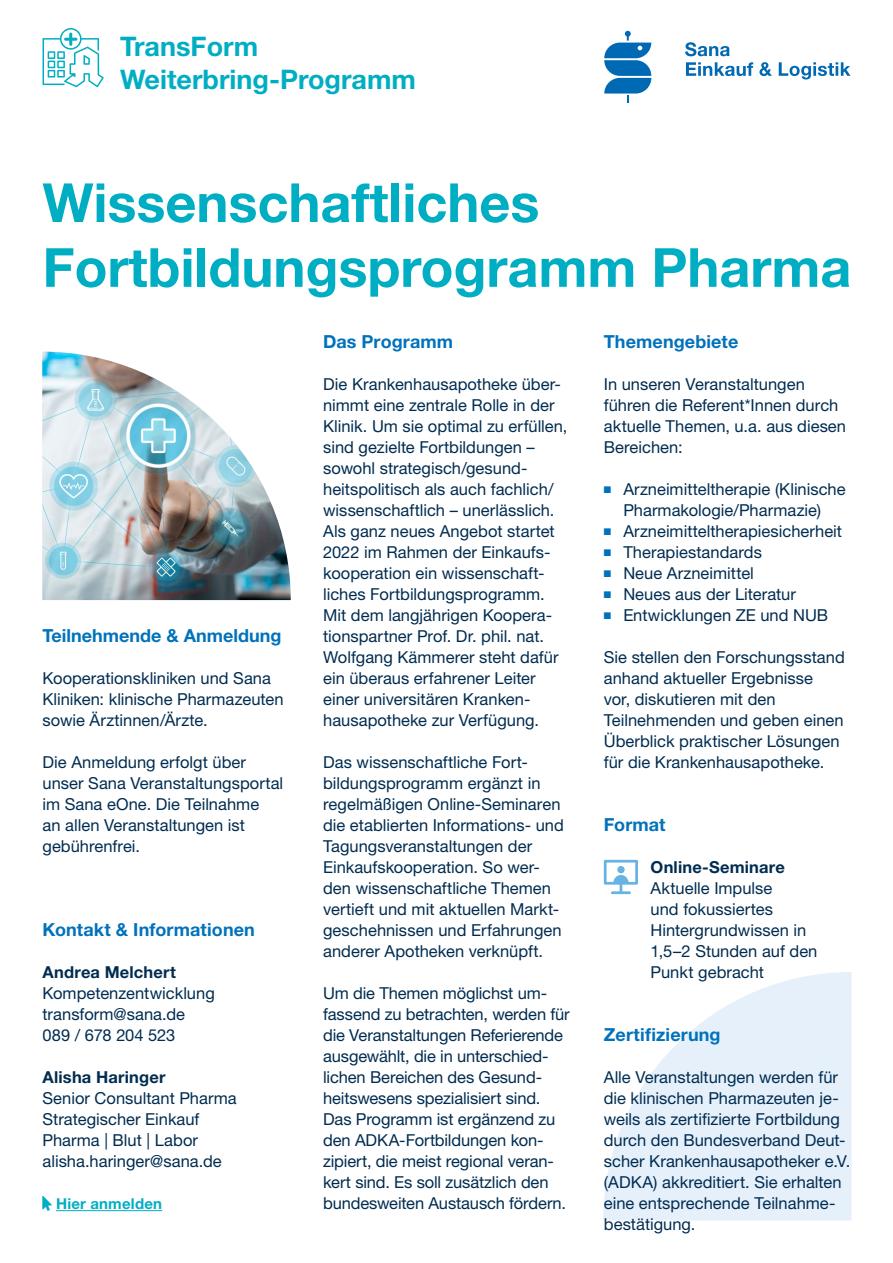
<style>
.page{position:relative;width:893px;height:1263px;background:#fff}
.page>*{position:absolute;margin:0;border:0;box-sizing:border-box;transform-origin:0 0}
.t1{font:700 54px/64.8px "Helvetica Neue LT Std";color:#00aec3}
.t2{font:700 27px/32.4px "Helvetica Neue LT Std";color:#00aec3}
.t3{font:700 18px "Helvetica Neue LT Std";letter-spacing:.005em;color:#0072bb}
.t4{font:16.5px/21px "Helvetica Neue LT Std";color:#002c50}
.t5{font:700 16.5px "Helvetica Neue LT Std";letter-spacing:.01em;color:#002c50}
.t6{font:700 15px "Helvetica Neue LT Std";letter-spacing:.015em;color:#00aec3}
</style>
<div class="page">
<svg style="left:604px;top:31px;width:47px;height:72px"></svg>
<svg style="left:685px;top:42px;width:45px;height:14px"></svg>
<svg style="left:686px;top:62px;width:67px;height:14px"></svg>
<svg style="left:759px;top:62px;width:13px;height:14px"></svg>
<svg style="left:779px;top:62px;width:71px;height:18px"></svg>
<svg style="left:603px;top:972px;width:249px;height:248px;fill:#e6f0fb"></svg>
<hr style="left:56px;top:1210px;width:106px;height:1px;background:#00aec3">
<img style="left:42px;top:352px;width:249px;height:248px">
<svg style="left:604px;top:860px;width:34px;height:34px"></svg>
<div style="left:617px;top:866px;width:8px;height:7px;background:#66b3e4;border-radius:50%"></div>
<svg style="left:43px;top:28px;width:61px;height:59px"></svg>
<h2 class="t2" style="left:120px;top:30px;width:297px">TransForm<br>Weiterbring-Programm</h2>
<h1 class="t1" style="left:43px;top:169px;width:810px">Wissenschaftliches<br>Fortbildungsprogramm Pharma</h1>
<p class="t3" style="left:604px;top:330px;width:136px">Themengebiete</p>
<p class="t4" style="left:604px;top:373px;width:244px">In unseren Veranstaltungen führen die Referent*Innen durch aktuelle Themen, u.a. aus diesen<br>Bereichen:</p>
<p class="t4" style="left:604px;top:478px;width:243px;text-align:center"><sup>■</sup> Arzneimitteltherapie (Klinische<br>Pharmakologie/Pharmazie)</p>
<p class="t4" style="left:604px;top:520px;width:240px"><sup>■</sup> Arzneimitteltherapiesicherheit</p>
<p class="t4" style="left:604px;top:541px;width:160px"><sup>■</sup> Therapiestandards</p>
<p class="t4" style="left:604px;top:562px;width:152px"><sup>■</sup> Neue Arzneimittel</p>
<p class="t4" style="left:604px;top:583px;width:194px"><sup>■</sup> Neues aus der Literatur</p>
<p class="t4" style="left:604px;top:604px;width:226px"><sup>■</sup> Entwicklungen ZE und NUB</p>
<p class="t4" style="left:604px;top:646px;width:243px">Sie stellen den Forschungsstand anhand aktueller Ergebnisse<br>vor, diskutieren mit den<br>Teilnehmenden und geben einen<br>Überblick praktischer Lösungen für die Krankenhausapotheke.</p>
<p class="t3" style="left:323px;top:330px;width:132px">Das Programm</p>
<p class="t4" style="left:323px;top:373px;width:246px">Die Krankenhausapotheke über&shy;nimmt eine zentrale Rolle in der<br>Klinik. Um sie optimal zu erfüllen, sind gezielte Fortbildungen – sowohl strategisch/gesund&shy;heitspolitisch als auch fachlich/ wissenschaftlich – unerlässlich.<br>Als ganz neues Angebot startet<br>2022 im Rahmen der Einkaufs&shy;kooperation ein wissenschaft&shy;liches Fortbildungsprogramm.<br>Mit dem langjährigen Koopera&shy;tionspartner Prof. Dr. phil. nat.<br>Wolfgang Kämmerer steht dafür ein überaus erfahrener Leiter einer universitären Kranken&shy;hausapotheke zur Verfügung.</p>
<p class="t4" style="left:323px;top:751px;width:242px">Das wissenschaftliche Fort&shy;bildungsprogramm ergänzt in regelmäßigen Online-Seminaren die etablierten Informations- und<br>Tagungsveranstaltungen der<br>Einkaufskooperation. So wer&shy;den wissenschaftliche Themen vertieft und mit aktuellen Markt&shy;geschehnissen und Erfahrungen anderer Apotheken verknüpft.</p>
<p class="t4" style="left:323px;top:983px;width:248px">Um die Themen möglichst um&shy;fassend zu betrachten, werden für die Veranstaltungen Referierende ausgewählt, die in unterschied&shy;lichen Bereichen des Gesund&shy;heitswesens spezialisiert sind.<br>Das Programm ist ergänzend zu den ADKA-Fortbildungen kon&shy;zipiert, die meist regional veran&shy;kert sind. Es soll zusätzlich den bundesweiten Austausch fördern.</p>
<p class="t3" style="left:43px;top:624px;width:240px">Teilnehmende &amp; Anmeldung</p>
<p class="t4" style="left:43px;top:667px;width:243px">Kooperationskliniken und Sana<br>Kliniken: klinische Pharmazeuten sowie Ärztinnen/Ärzte.</p>
<p class="t4" style="left:43px;top:751px;width:242px">Die Anmeldung erfolgt über unser Sana Veranstaltungsportal im Sana eOne. Die Teilnahme<br>an allen Veranstaltungen ist gebührenfrei.</p>
<p class="t3" style="left:604px;top:813px;width:63px">Format</p>
<p class="t5" style="left:651px;top:857px;width:136px">Online-Seminare</p>
<p class="t4" style="left:651px;top:877px;width:168px">Aktuelle Impulse<br>und fokussiertes<br>Hintergrundwissen in<br>1,5–2 Stunden auf den<br>Punkt gebracht</p>
<p class="t3" style="left:43px;top:918px;width:214px">Kontakt &amp; Informationen</p>
<p class="t5" style="left:43px;top:962px;width:135px">Andrea Melchert</p>
<p class="t4" style="left:43px;top:982px;width:174px">Kompetenzentwicklung transform@sana.de<br>089 / 678 204 523</p>
<p class="t5" style="left:43px;top:1067px;width:124px">Alisha Haringer</p>
<p class="t4" style="left:43px;top:1087px;width:196px">Senior Consultant Pharma<br>Strategischer Einkauf<br>Pharma | Blut | Labor alisha.haringer@sana.de</p>
<p class="t6" style="left:56px;top:1194px;width:108px">Hier anmelden</p>
<p class="t3" style="left:604px;top:1023px;width:118px">Zertifizierung</p>
<p class="t4" style="left:604px;top:1066px;width:248px">Alle Veranstaltungen werden für die klinischen Pharmazeuten je&shy;weils als zertifizierte Fortbildung durch den Bundesverband Deut&shy;scher Krankenhausapotheker e.V. (ADKA) akkreditiert. Sie erhalten eine entsprechende Teilnahme&shy;bestätigung.</p>
</div>
